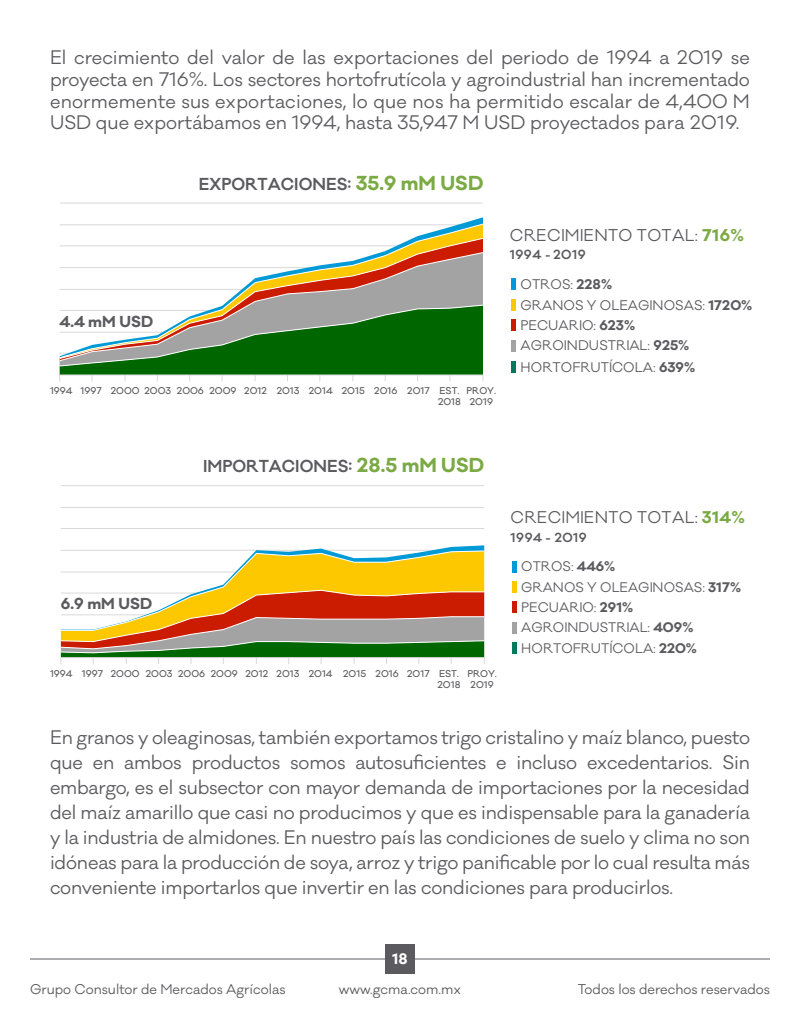
<style>
.page{position:relative;width:800px;height:1024px;background:#fff}
.page>*{position:absolute;margin:0;border:0;box-sizing:border-box;transform-origin:0 0}
.t1{font:18px/25px "Galano Classic";letter-spacing:-.01em;color:#5b5b5f;text-align:justify}
.t2{font:600 15.9px "Galano Classic";color:#5b5b5f}
.t3{font:15.7px "Galano Classic";letter-spacing:.02em;color:#5b5b5f}
.t4{font:15.6px "Galano Classic";letter-spacing:.02em;color:#5b5b5f}
.t5{font:700 14.6px "Galano Classic";letter-spacing:.005em;color:#5b5b5f}
.t6{font:700 14px "Galano Classic";color:#fff}
.t7{font:13px "Galano Classic";color:#5b5b5f}
.t8{font:12.8px/20.6px "Galano Classic";letter-spacing:.01em;color:#5b5b5f}
.t9{font:600 12.1px "Galano Classic";letter-spacing:.03em;color:#5b5b5f}
.t10{font:500 9px/10.8px "Galano Classic";color:#5b5b5f}
.s1{font-weight:700;font-size:18.6px;color:#7baa44}
.s2{font-weight:700;color:#7baa44}
.s3{font-weight:700}
</style>
<div class="page">
<hr style="left:30px;top:958px;width:740px;height:2px;background:#5b5b5f">
<hr style="left:60px;top:203px;width:423px;height:1px;background:#d9d9d9">
<svg style="left:59px;top:362px;width:425px;height:19px"></svg>
<svg style="left:59px;top:359px;width:424px;height:3px"></svg>
<svg style="left:59px;top:223px;width:424px;height:136px"></svg>
<div style="left:511px;top:279px;width:5px;height:11px;background:#009ad7"></div>
<div style="left:511px;top:299px;width:5px;height:11px;background:#fdc800"></div>
<div style="left:511px;top:319px;width:5px;height:12px;background:#cb1b00"></div>
<div style="left:511px;top:340px;width:5px;height:11px;background:#a3a3a3"></div>
<div style="left:511px;top:361px;width:5px;height:11px;background:#02795c"></div>
<hr style="left:61px;top:485px;width:423px;height:1px;background:#d9d9d9">
<hr style="left:61px;top:507px;width:423px;height:1px;background:#d9d9d9">
<hr style="left:61px;top:528px;width:423px;height:1px;background:#d9d9d9">
<svg style="left:306px;top:545px;width:178px;height:5px"></svg>
<svg style="left:60px;top:631px;width:425px;height:33px"></svg>
<svg style="left:60px;top:550px;width:425px;height:81px"></svg>
<hr style="left:512px;top:561px;width:4px;height:11px;background:#009ad7">
<hr style="left:512px;top:581px;width:4px;height:12px;background:#fdc800">
<hr style="left:512px;top:602px;width:4px;height:11px;background:#cb1b00">
<hr style="left:512px;top:622px;width:4px;height:11px;background:#a3a3a3">
<hr style="left:512px;top:643px;width:4px;height:11px;background:#02795c">
<div style="left:385px;top:944px;width:30px;height:30px;background:#5b5b5f"></div>
<p class="t1" style="left:50px;top:47px;width:702px;line-height:21.6px">El crecimiento del valor de las exportaciones del periodo de 1994 a 2019 se proyecta en 716%. Los sectores hortofrutícola y agroindustrial han incrementado enormemente sus exportaciones, lo que nos ha permitido escalar de 4,400 M USD que exportábamos en 1994, hasta 35,947 M USD proyectados para 2019.</p>
<p class="t2" style="left:199px;top:173px;width:286px">EXPORTACIONES: <span class="s1">35.9 mM USD</span></p>
<p class="t5" style="left:60px;top:311px;width:95px">4.4 mM USD</p>
<p class="t10" style="left:50px;top:386px;width:381px">1994 1997 2000 2003 2006 2009 2012 2013 2014 2015 2016 2017</p>
<p class="t10" style="left:438px;top:386px;width:25px">EST.<br>2018</p>
<p class="t10" style="left:467px;top:386px;width:31px;text-align:center">PROY.<br>2019</p>
<p class="t3" style="left:510px;top:225px;width:236px">CRECIMIENTO TOTAL: <span class="s2">716%</span></p>
<p class="t9" style="left:510px;top:247px;width:78px">1994 - 2019</p>
<p class="t8" style="left:520px;top:274px;width:233px">OTROS: <span class="s3">228%<br></span>GRANOS Y OLEAGINOSAS: <span class="s3">1720%<br></span>PECUARIO: <span class="s3">623%<br></span>AGROINDUSTRIAL: <span class="s3">925%<br></span>HORTOFRUTÍCOLA: <span class="s3">639%</span></p>
<p class="t2" style="left:203px;top:456px;width:283px">IMPORTACIONES: <span class="s1">28.5 mM USD</span></p>
<p class="t5" style="left:61px;top:594px;width:93px">6.9 mM USD</p>
<p class="t10" style="left:50px;top:668px;width:381px">1994 1997 2000 2003 2006 2009 2012 2013 2014 2015 2016 2017</p>
<p class="t10" style="left:438px;top:668px;width:25px">EST.<br>2018</p>
<p class="t10" style="left:467px;top:668px;width:31px;text-align:center">PROY.<br>2019</p>
<p class="t4" style="left:511px;top:508px;width:236px">CRECIMIENTO TOTAL: <span class="s2">314%</span></p>
<p class="t9" style="left:511px;top:529px;width:78px">1994 - 2019</p>
<p class="t8" style="left:521px;top:557px;width:221px">OTROS: <span class="s3">446%<br></span>GRANOS Y OLEAGINOSAS: <span class="s3">317%<br></span>PECUARIO: <span class="s3">291%<br></span>AGROINDUSTRIAL: <span class="s3">409%<br></span>HORTOFRUTÍCOLA: <span class="s3">220%</span></p>
<p class="t1" style="left:50px;top:725px;width:702px">En granos y oleaginosas, también exportamos trigo cristalino y maíz blanco, puesto que en ambos productos somos autosuficientes e incluso excedentarios. Sin embargo, es el subsector con mayor demanda de importaciones por la necesidad del maíz amarillo que casi no producimos y que es indispensable para la ganadería y la industria de almidones. En nuestro país las condiciones de suelo y clima no son idóneas para la producción de soya, arroz y trigo panificable por lo cual resulta más conveniente importarlos que invertir en las condiciones para producirlos.</p>
<p class="t6" style="left:392px;top:950px;width:17px">18</p>
<p class="t7" style="left:30px;top:981px;width:257px">Grupo Consultor de Mercados Agrícolas</p>
<p class="t7" style="left:339px;top:981px;width:124px">www.gcma.com.mx</p>
<p class="t7" style="left:578px;top:981px;width:194px">Todos los derechos reservados</p>
</div>
